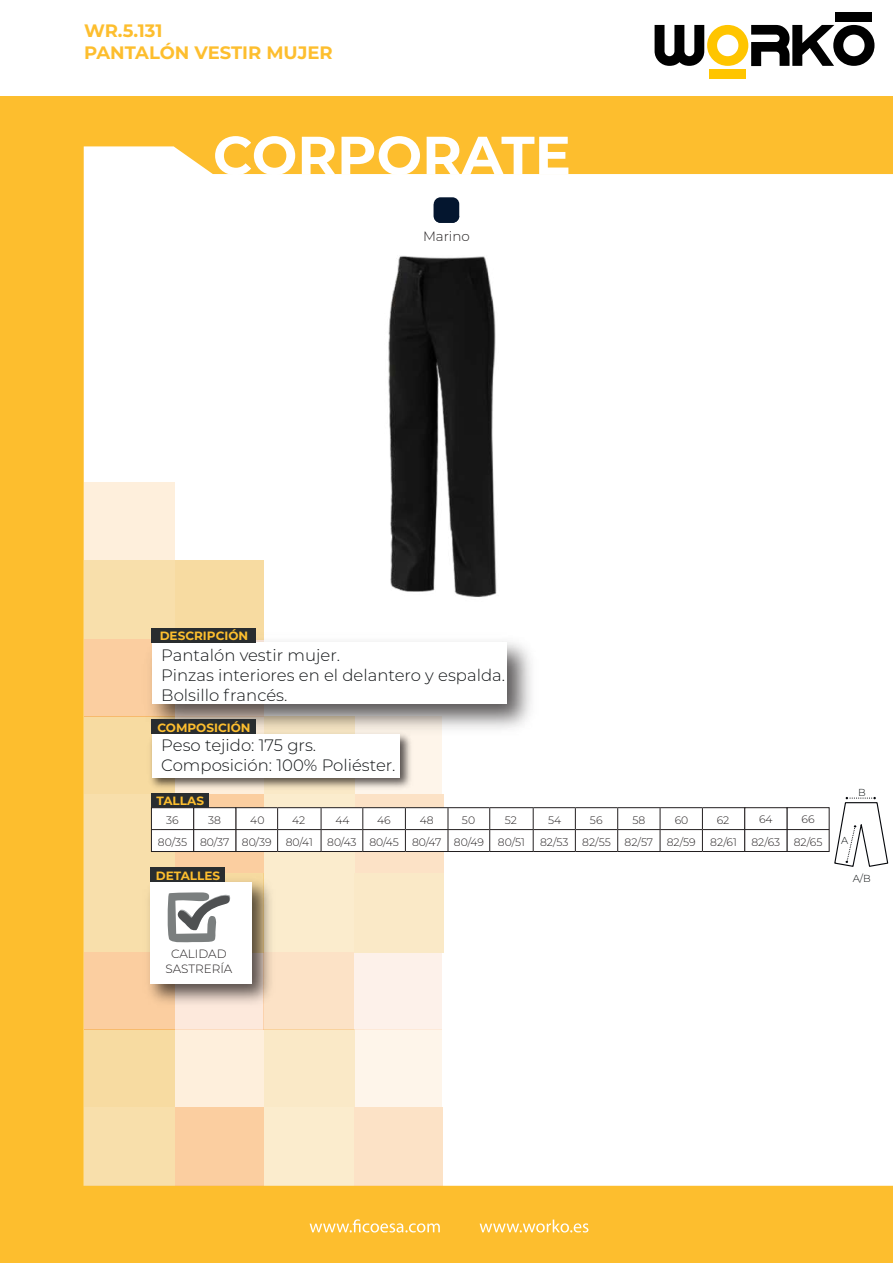
<style>
.page{position:relative;width:893px;height:1263px;background:#fff}
.page>*{position:absolute;margin:0;border:0;box-sizing:border-box;transform-origin:0 0}
.t1{font:700 54px "Montserrat";color:#fff}
.t2{font:700 18px/21.6px "Montserrat";color:#fdbe2e}
.t3{font:300 16.5px/19.8px "Montserrat";color:#111416}
.t4{font:300 13.5px "Montserrat";color:#231f20}
.t5{font:700 12px "Montserrat";color:#fdbe2e}
.t6{font:300 12px/14.4px "Montserrat";color:#231f20;text-align:center}
.t7{font:300 10.8px/22.4px "Montserrat";color:#231f20;text-align:center}
.t8{font:300 10.05px "Montserrat";color:#0c1011}
</style>
<div class="page">
<div style="left:0;top:96px;width:893px;height:1167px;background:#fdbe2e"></div>
<div style="left:84px;top:146px;width:809px;height:1040px;background:#fff"></div>
<div style="left:175px;top:1029px;width:89px;height:78px;background:#feefdc"></div>
<div style="left:84px;top:1029px;width:91px;height:78px;background:#f7dba1"></div>
<div style="left:84px;top:1107px;width:91px;height:79px;background:#f8dfab"></div>
<div style="left:175px;top:1107px;width:89px;height:79px;background:#fbcea0"></div>
<div style="left:174px;top:952px;width:90px;height:77px;background:#fde9dc"></div>
<div style="left:84px;top:873px;width:90px;height:79px;background:#f8dfab"></div>
<div style="left:84px;top:952px;width:90px;height:77px;background:#fbcea0"></div>
<div style="left:84px;top:482px;width:90px;height:78px;background:#feefdc"></div>
<div style="left:84px;top:716px;width:91px;height:78px;background:#f7dba1"></div>
<div style="left:84px;top:794px;width:91px;height:79px;background:#f8dfab"></div>
<div style="left:175px;top:794px;width:89px;height:79px;background:#fbcea0"></div>
<div style="left:353px;top:1029px;width:89px;height:78px;background:#fef5ea"></div>
<div style="left:264px;top:1029px;width:91px;height:78px;background:#fae9c7"></div>
<div style="left:264px;top:1107px;width:91px;height:79px;background:#fbeccd"></div>
<div style="left:355px;top:1107px;width:88px;height:79px;background:#fce2c6"></div>
<div style="left:353px;top:952px;width:89px;height:77px;background:#fdf1ea"></div>
<div style="left:354px;top:873px;width:89px;height:79px;background:#fae9c7"></div>
<div style="left:264px;top:873px;width:90px;height:79px;background:#fbeccd"></div>
<div style="left:264px;top:952px;width:90px;height:77px;background:#fce2c6"></div>
<div style="left:353px;top:716px;width:89px;height:78px;background:#fef5ea"></div>
<div style="left:264px;top:794px;width:91px;height:79px;background:#fbeccd"></div>
<div style="left:355px;top:794px;width:88px;height:79px;background:#fce2c6"></div>
<div style="left:174px;top:560px;width:90px;height:79px;background:#f7dba1"></div>
<div style="left:84px;top:560px;width:90px;height:79px;background:#f8dfab"></div>
<div style="left:84px;top:639px;width:90px;height:77px;background:#fbcea0"></div>
<svg style="left:310px;top:1219px;width:278px;height:13px"></svg>
<div style="left:709px;top:69px;width:37px;height:10px;background:#ffc500"></div>
<div style="left:835px;top:12px;width:37px;height:9px;background:#000"></div>
<svg style="left:655px;top:25px;width:219px;height:41px"></svg>
<img style="left:138px;top:629px;width:405px;height:111px">
<div style="left:152px;top:643px;width:354px;height:61px;background:#fff"></div>
<div style="left:152px;top:628px;width:104px;height:15px;background:#292d2f"></div>
<img style="left:146px;top:728px;width:269px;height:65px">
<div style="left:152px;top:734px;width:248px;height:43px;background:#fff"></div>
<div style="left:152px;top:719px;width:104px;height:15px;background:#292d2f"></div>
<div style="left:151px;top:793px;width:58px;height:15px;background:#292d2f"></div>
<svg style="left:236px;top:807px;width:508px;height:44px;background:#f0efef"></svg>
<hr style="left:235px;top:851px;width:43px;height:1px;background:#231f20">
<hr style="left:278px;top:851px;width:43px;height:1px;background:#231f20">
<hr style="left:321px;top:851px;width:42px;height:1px;background:#231f20">
<hr style="left:363px;top:851px;width:42px;height:1px;background:#231f20">
<hr style="left:405px;top:851px;width:43px;height:1px;background:#231f20">
<hr style="left:448px;top:851px;width:42px;height:1px;background:#231f20">
<hr style="left:490px;top:851px;width:43px;height:1px;background:#231f20">
<hr style="left:533px;top:851px;width:42px;height:1px;background:#231f20">
<hr style="left:575px;top:851px;width:43px;height:1px;background:#231f20">
<hr style="left:618px;top:851px;width:42px;height:1px;background:#231f20">
<hr style="left:660px;top:851px;width:42px;height:1px;background:#231f20">
<hr style="left:702px;top:851px;width:43px;height:1px;background:#231f20">
<div style="left:193px;top:807px;width:43px;height:45px;background:#fff;border:1px solid #231f20"></div>
<hr style="left:194px;top:829px;width:42px;height:1px;background:#231f20">
<img style="left:148px;top:872px;width:123px;height:139px">
<div style="left:150px;top:882px;width:101px;height:101px;background:#fff"></div>
<div style="left:151px;top:867px;width:74px;height:15px;background:#292d2f"></div>
<div style="left:151px;top:807px;width:43px;height:45px;background:#fff;border:1px solid #231f20"></div>
<hr style="left:151px;top:829px;width:43px;height:1px;background:#231f20">
<div style="left:787px;top:807px;width:42px;height:45px;background:#fff;border:1px solid #231f20"></div>
<hr style="left:787px;top:829px;width:42px;height:1px;background:#231f20">
<div style="left:744px;top:807px;width:43px;height:45px;background:#fff;border:1px solid #231f20"></div>
<hr style="left:745px;top:829px;width:42px;height:1px;background:#231f20">
<div style="left:529px;top:899px;width:18px;height:18px;border:4px solid #fff;border-radius:50%"></div>
<hr style="left:536px;top:913px;width:4px;height:20px;background:#fff">
<hr style="left:532px;top:921px;width:13px;height:4px;background:#fff">
<svg style="left:167px;top:892px;width:64px;height:51px"></svg>
<div style="left:434px;top:197px;width:25px;height:26px;background:#04162f;border-radius:7px"></div>
<svg style="left:434px;top:218px;width:25px;height:5px"></svg>
<img style="left:234px;top:227px;width:425px;height:424px">
<svg style="left:833px;top:797px;width:56px;height:71px;background:#e8e8e9"></svg>
<p class="t2" style="left:84px;top:19px;width:250px">WR.5.131<br>PANTALÓN VESTIR MUJER</p>
<h1 class="t1" style="left:213px;top:116px;width:359px">CORPORATE</h1>
<p class="t4" style="left:423px;top:227px;width:48px">Marino</p>
<p class="t5" style="left:160px;top:627px;width:90px">DESCRIPCIÓN</p>
<p class="t3" style="left:161px;top:645px;width:345px">Pantalón vestir mujer.<br>Pinzas interiores en el delantero y espalda.<br>Bolsillo francés.</p>
<p class="t5" style="left:157px;top:719px;width:95px">COMPOSICIÓN</p>
<p class="t3" style="left:161px;top:735px;width:236px">Peso tejido: 175 grs.<br>Composición: 100% Poliéster.</p>
<p class="t5" style="left:156px;top:792px;width:49px">TALLAS</p>
<p class="t7" style="left:158px;top:808px;width:31px">36<br>80/35</p>
<p class="t7" style="left:794px;top:808px;width:30px">66<br>82/65</p>
<p class="t7" style="left:751px;top:808px;width:30px">64<br>82/63</p>
<p class="t7" style="left:208px;top:808px;width:14px">38</p>
<p class="t7" style="left:250px;top:808px;width:16px">40</p>
<p class="t7" style="left:292px;top:808px;width:15px">42</p>
<p class="t7" style="left:335px;top:808px;width:16px">44</p>
<p class="t7" style="left:377px;top:808px;width:15px">46</p>
<p class="t7" style="left:420px;top:808px;width:15px">48</p>
<p class="t7" style="left:462px;top:808px;width:15px">50</p>
<p class="t7" style="left:505px;top:808px;width:14px">52</p>
<p class="t7" style="left:548px;top:808px;width:15px">54</p>
<p class="t7" style="left:590px;top:808px;width:14px">56</p>
<p class="t7" style="left:633px;top:808px;width:14px">58</p>
<p class="t7" style="left:675px;top:808px;width:15px">60</p>
<p class="t7" style="left:717px;top:808px;width:14px">62</p>
<p class="t7" style="left:200px;top:830px;width:73px">80/37 80/39</p>
<p class="t7" style="left:286px;top:830px;width:29px">80/41</p>
<p class="t7" style="left:327px;top:830px;width:158px">80/43 80/45 80/47 80/49</p>
<p class="t7" style="left:498px;top:831px;width:29px">80/51</p>
<p class="t7" style="left:540px;top:831px;width:30px">82/53</p>
<p class="t7" style="left:582px;top:831px;width:30px">82/55</p>
<p class="t7" style="left:625px;top:830px;width:73px">82/57 82/59</p>
<p class="t7" style="left:710px;top:831px;width:28px">82/61</p>
<p class="t5" style="left:156px;top:867px;width:66px">DETALLES</p>
<p class="t8" style="left:858px;top:785px;width:9px">B</p>
<p class="t8" style="left:841px;top:834px;width:9px">A</p>
<p class="t8" style="left:853px;top:871px;width:19px">A/B</p>
<p class="t6" style="left:165px;top:946px;width:69px">CALIDAD<br>SASTRERÍA</p>
</div>
